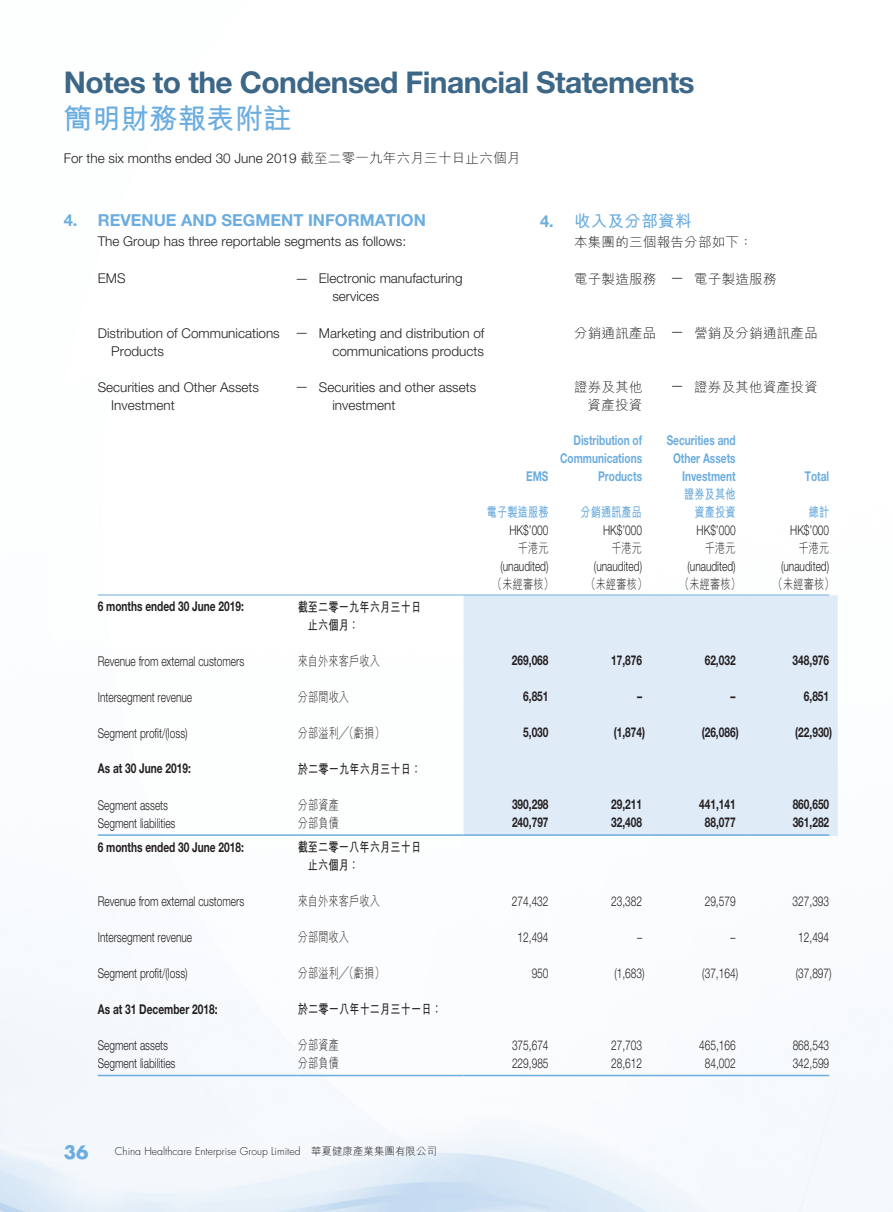
<style>
.page{position:relative;width:893px;height:1212px;background:#fff}
.page>*{position:absolute;margin:0;border:0;box-sizing:border-box;transform-origin:0 0}
.t1{font:700 30px "Helvetica Neue LT Std";letter-spacing:-.02em;color:#3d6787}
.t2{font:700 28.5px "M Hei HK";color:#6caddf}
.t3{font:700 18px "Futura Std";color:#6caddf}
.t4{font:700 16.5px "Helvetica Neue LT Std";color:#6caddf}
.t5{font:700 16.5px "M Hei HK";letter-spacing:.02em;color:#6caddf}
.t6{font:300 13.5px "Helvetica Neue LT Std";color:#231f20;scale:.75 1}
.t7{font:300 13.5px/18px "Helvetica Neue LT Std";color:#231f20}
.t8{font:700 13.5px "Helvetica Neue LT Std";color:#231f20;scale:.75 1}
.t9{font:300 13.5px "M Hei HK";letter-spacing:.02em;color:#231f20;scale:.75 1}
.t10{font:700 13.5px/18px "Helvetica Neue LT Std";color:#6caddf;text-align:right;scale:.75 1}
.t11{font:300 13.5px/18px "M Hei HK";letter-spacing:.02em;color:#231f20;text-align:right}
.t12{font:700 13.5px/18px "M Hei HK";letter-spacing:.02em;color:#231f20;scale:.75 1}
.t13{font:700 13.5px/18px "M Hei HK";letter-spacing:.02em;color:#6caddf;text-align:right;scale:.75 1}
.t14{font:300 10.5px "Futura Std";color:#231f20}
.s1{font-family:"M Hei HK"}
.s2{font-family:"Helvetica Neue LT Std"}
</style>
<div class="page">
<div style="left:463px;top:595px;width:375px;height:241px;background:#dfebf7"></div>
<hr style="left:98px;top:595px;width:200px;height:1px;background:#6caddf">
<hr style="left:298px;top:595px;width:165px;height:1px;background:#6caddf">
<hr style="left:463px;top:595px;width:94px;height:1px;background:#6caddf">
<hr style="left:557px;top:595px;width:94px;height:1px;background:#6caddf">
<hr style="left:651px;top:595px;width:93px;height:1px;background:#6caddf">
<hr style="left:744px;top:595px;width:85px;height:1px;background:#6caddf">
<hr style="left:98px;top:834px;width:200px;height:2px;background:#6caddf">
<hr style="left:298px;top:834px;width:165px;height:2px;background:#6caddf">
<hr style="left:463px;top:834px;width:94px;height:2px;background:#6caddf">
<hr style="left:557px;top:834px;width:94px;height:2px;background:#6caddf">
<hr style="left:651px;top:834px;width:93px;height:2px;background:#6caddf">
<hr style="left:744px;top:834px;width:85px;height:2px;background:#6caddf">
<hr style="left:98px;top:1075px;width:200px;height:1px;background:#6caddf">
<hr style="left:298px;top:1075px;width:165px;height:1px;background:#6caddf">
<hr style="left:463px;top:1075px;width:94px;height:1px;background:#6caddf">
<hr style="left:557px;top:1075px;width:94px;height:1px;background:#6caddf">
<hr style="left:651px;top:1075px;width:93px;height:1px;background:#6caddf">
<hr style="left:744px;top:1075px;width:85px;height:1px;background:#6caddf">
<h1 class="t1" style="left:64px;top:64px;width:632px">Notes to the Condensed Financial Statements</h1>
<h2 class="t2" style="left:64px;top:98px;width:229px">簡明財務報表附註</h2>
<p class="t7" style="left:64px;top:149px;width:458px">For the six months ended 30 June 2019 <span class="s1">截至二零一九年六月三十日止六個月</span></p>
<p class="t4" style="left:64px;top:210px;width:364px">4. REVENUE AND SEGMENT INFORMATION</p>
<p class="t7" style="left:98px;top:232px;width:310px">The Group has three reportable segments as follows:</p>
<p class="t7" style="left:98px;top:269px;width:29px">EMS</p>
<p class="t7" style="left:332px;top:269px;width:132px;text-indent:-37px">— Electronic manufacturing services</p>
<p class="t7" style="left:111px;top:324px;width:170px;text-indent:-14px">Distribution of Communications<br>Products</p>
<p class="t7" style="left:295px;top:324px;width:191px;text-align:right">— Marketing and distribution of communications products</p>
<p class="t7" style="left:111px;top:378px;width:149px;text-indent:-14px">Securities and Other Assets<br>Investment</p>
<p class="t7" style="left:332px;top:378px;width:145px;text-indent:-37px">— Securities and other assets investment</p>
<p class="t5" style="left:540px;top:209px;width:153px"><span class="s2">4.</span> 收入及分部資料</p>
<p class="t11" style="left:574px;top:233px;width:180px">本集團的三個報告分部如下：</p>
<p class="t11" style="left:574px;top:270px;width:204px">電子製造服務 <sup>—</sup> 電子製造服務</p>
<p class="t11" style="left:574px;top:324px;width:245px">分銷通訊產品 <sup>—</sup> 營銷及分銷通訊產品</p>
<p class="t10" style="left:526px;top:466px;width:31px">EMS</p>
<p class="t11" style="left:574px;top:378px;width:70px">證券及其他資產投資</p>
<p class="t11" style="left:670px;top:378px;width:149px"><sup>—</sup> 證券及其他資產投資</p>
<p class="t10" style="left:560px;top:430px;width:111px">Distribution of<br>Communications<br>Products</p>
<p class="t10" style="left:667px;top:430px;width:93px">Securities and<br>Other Assets<br>Investment</p>
<p class="t10" style="left:805px;top:466px;width:34px">Total</p>
<p class="t13" style="left:487px;top:502px;width:84px">電子製造服務</p>
<p class="t13" style="left:580px;top:502px;width:84px">分銷通訊產品</p>
<p class="t13" style="left:684px;top:484px;width:70px">證券及其他資產投資</p>
<p class="t13" style="left:809px;top:502px;width:29px">總計</p>
<p class="t6" style="left:509px;top:521px;width:54px">HK$’000</p>
<p class="t6" style="left:603px;top:521px;width:54px">HK$’000</p>
<p class="t6" style="left:697px;top:521px;width:54px">HK$’000</p>
<p class="t6" style="left:790px;top:521px;width:54px">HK$’000</p>
<p class="t9" style="left:518px;top:541px;width:43px">千港元</p>
<p class="t9" style="left:611px;top:541px;width:43px">千港元</p>
<p class="t9" style="left:705px;top:541px;width:43px">千港元</p>
<p class="t9" style="left:798px;top:541px;width:43px">千港元</p>
<p class="t6" style="left:500px;top:557px;width:66px">(unaudited)</p>
<p class="t6" style="left:594px;top:557px;width:66px">(unaudited)</p>
<p class="t6" style="left:687px;top:557px;width:66px">(unaudited)</p>
<p class="t6" style="left:781px;top:557px;width:66px">(unaudited)</p>
<p class="t9" style="left:492px;top:577px;width:83px">（未經審核）</p>
<p class="t9" style="left:586px;top:577px;width:83px">（未經審核）</p>
<p class="t9" style="left:679px;top:577px;width:83px">（未經審核）</p>
<p class="t9" style="left:773px;top:577px;width:83px">（未經審核）</p>
<p class="t8" style="left:98px;top:598px;width:196px">6 months ended 30 June 2019:</p>
<p class="t12" style="left:308px;top:596px;width:153px;text-indent:-10px">截至二零一九年六月三十日止六個月：</p>
<p class="t6" style="left:98px;top:653px;width:197px">Revenue from external customers</p>
<p class="t9" style="left:298px;top:654px;width:111px">來自外來客戶收入</p>
<p class="t8" style="left:512px;top:652px;width:50px">269,068</p>
<p class="t8" style="left:611px;top:652px;width:43px">17,876</p>
<p class="t8" style="left:705px;top:652px;width:43px">62,032</p>
<p class="t8" style="left:793px;top:652px;width:50px">348,976</p>
<p class="t6" style="left:98px;top:689px;width:127px">Intersegment revenue</p>
<p class="t9" style="left:298px;top:690px;width:70px">分部間收入</p>
<p class="t8" style="left:523px;top:688px;width:35px">6,851</p>
<p class="t8" style="left:637px;top:688px;width:8px">–</p>
<p class="t8" style="left:731px;top:688px;width:8px">–</p>
<p class="t8" style="left:804px;top:688px;width:35px">6,851</p>
<p class="t6" style="left:98px;top:725px;width:121px">Segment profit/(loss)</p>
<p class="t9" style="left:298px;top:726px;width:117px">分部溢利╱（虧損）</p>
<p class="t8" style="left:523px;top:724px;width:35px">5,030</p>
<p class="t8" style="left:614px;top:724px;width:43px">(1,874)</p>
<p class="t8" style="left:702px;top:724px;width:51px">(26,086)</p>
<p class="t8" style="left:795px;top:724px;width:51px">(22,930)</p>
<p class="t8" style="left:98px;top:760px;width:126px">As at 30 June 2019:</p>
<p class="t12" style="left:298px;top:758px;width:166px">於二零一九年六月三十日：</p>
<p class="t6" style="left:98px;top:797px;width:95px">Segment assets</p>
<p class="t9" style="left:298px;top:798px;width:56px">分部資產</p>
<p class="t8" style="left:512px;top:796px;width:50px">390,298</p>
<p class="t8" style="left:611px;top:796px;width:43px">29,211</p>
<p class="t8" style="left:699px;top:796px;width:50px">441,141</p>
<p class="t8" style="left:793px;top:796px;width:50px">860,650</p>
<p class="t6" style="left:98px;top:815px;width:105px">Segment liabilities</p>
<p class="t9" style="left:298px;top:816px;width:56px">分部負債</p>
<p class="t8" style="left:512px;top:814px;width:50px">240,797</p>
<p class="t8" style="left:611px;top:814px;width:43px">32,408</p>
<p class="t8" style="left:705px;top:814px;width:43px">88,077</p>
<p class="t8" style="left:793px;top:814px;width:50px">361,282</p>
<p class="t8" style="left:98px;top:838px;width:196px">6 months ended 30 June 2018:</p>
<p class="t12" style="left:308px;top:837px;width:153px;text-indent:-10px">截至二零一八年六月三十日止六個月：</p>
<p class="t6" style="left:98px;top:893px;width:197px">Revenue from external customers</p>
<p class="t9" style="left:298px;top:894px;width:111px">來自外來客戶收入</p>
<p class="t6" style="left:512px;top:892px;width:50px">274,432</p>
<p class="t6" style="left:611px;top:892px;width:43px">23,382</p>
<p class="t6" style="left:705px;top:892px;width:43px">29,579</p>
<p class="t6" style="left:793px;top:892px;width:50px">327,393</p>
<p class="t6" style="left:98px;top:929px;width:127px">Intersegment revenue</p>
<p class="t9" style="left:298px;top:930px;width:70px">分部間收入</p>
<p class="t6" style="left:518px;top:928px;width:43px">12,494</p>
<p class="t6" style="left:637px;top:928px;width:8px">–</p>
<p class="t6" style="left:731px;top:928px;width:8px">–</p>
<p class="t6" style="left:798px;top:928px;width:43px">12,494</p>
<p class="t6" style="left:98px;top:965px;width:121px">Segment profit/(loss)</p>
<p class="t9" style="left:298px;top:966px;width:117px">分部溢利╱（虧損）</p>
<p class="t6" style="left:532px;top:964px;width:24px">950</p>
<p class="t6" style="left:614px;top:964px;width:42px">(1,683)</p>
<p class="t6" style="left:702px;top:964px;width:49px">(37,164)</p>
<p class="t6" style="left:796px;top:964px;width:49px">(37,897)</p>
<p class="t8" style="left:98px;top:1000px;width:161px">As at 31 December 2018:</p>
<p class="t12" style="left:298px;top:999px;width:194px">於二零一八年十二月三十一日：</p>
<p class="t6" style="left:98px;top:1037px;width:95px">Segment assets</p>
<p class="t9" style="left:298px;top:1038px;width:56px">分部資產</p>
<p class="t6" style="left:512px;top:1036px;width:50px">375,674</p>
<p class="t6" style="left:611px;top:1036px;width:43px">27,703</p>
<p class="t6" style="left:699px;top:1036px;width:50px">465,166</p>
<p class="t6" style="left:793px;top:1036px;width:50px">868,543</p>
<p class="t6" style="left:98px;top:1055px;width:105px">Segment liabilities</p>
<p class="t9" style="left:298px;top:1056px;width:56px">分部負債</p>
<p class="t6" style="left:512px;top:1054px;width:50px">229,985</p>
<p class="t6" style="left:611px;top:1054px;width:43px">28,612</p>
<p class="t6" style="left:705px;top:1054px;width:43px">84,002</p>
<p class="t6" style="left:793px;top:1054px;width:50px">342,599</p>
<h3 class="t3" style="left:64px;top:1140px;width:26px">36</h3>
<p class="t14" style="left:115px;top:1145px;width:324px">China Healthcare Enterprise Group Limited <span class="s1">華夏健康產業集團有限公司</span></p>
</div>
